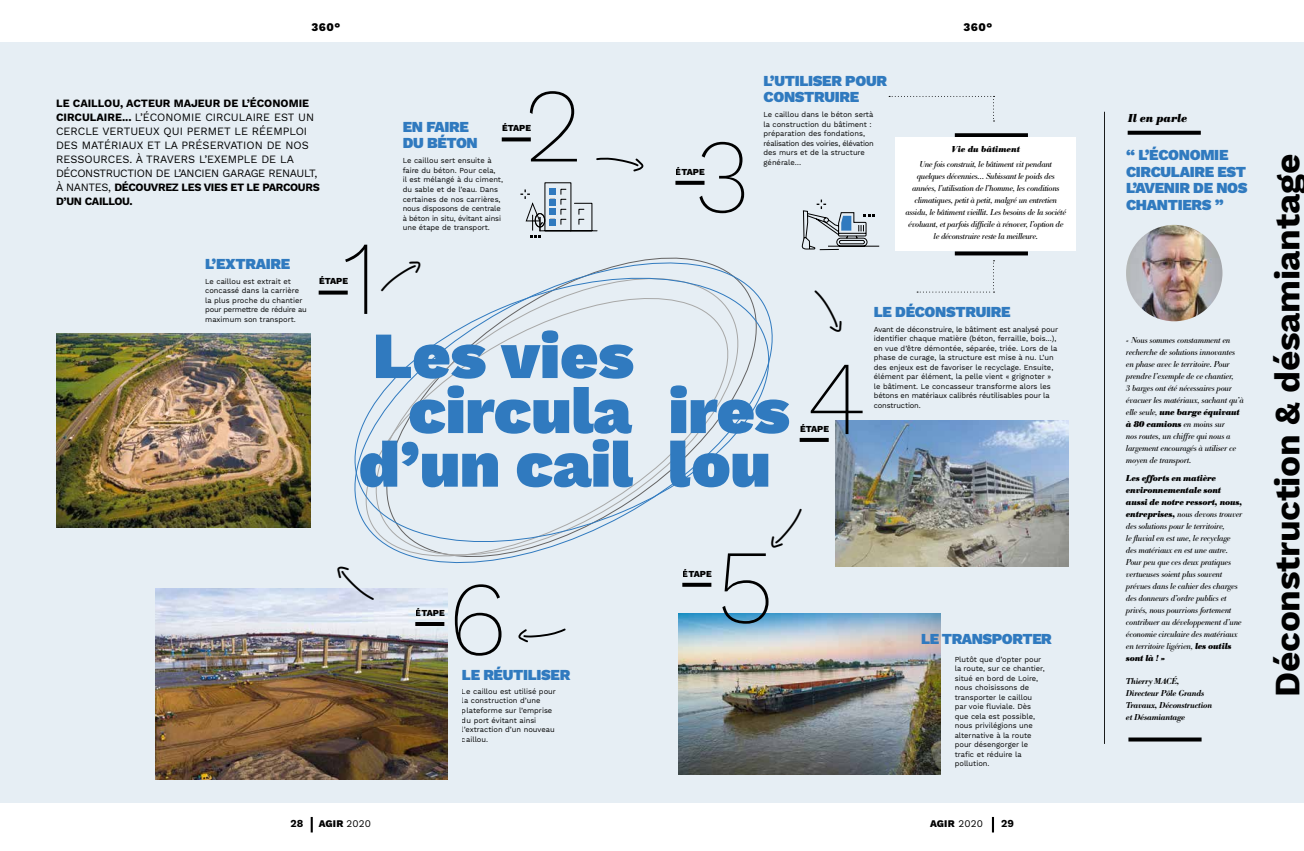
<style>
.page{position:relative;width:1304px;height:851px;background:#fff}
.page>*{position:absolute;margin:0;border:0;box-sizing:border-box;transform-origin:0 0}
.t1{font:200 104.9px "Work Sans";color:#000}
.t2{font:900 65.8px/108.6px "Work Sans";letter-spacing:-.01em;color:#307abf}
.t3{font:700 35px "Work Sans";letter-spacing:-.01em;color:#000}
.t4{font:900 15px/16.5px "Work Sans";letter-spacing:-.02em;color:#307abf}
.t5{font:italic 700 12px "Bodoni Ant T";color:#000}
.t6{font:800 11.5px "Work Sans";letter-spacing:.05em;color:#000}
.t7{font:11px/14px "Work Sans";color:#000}
.t8{font:700 10.5px "Work Sans";color:#000}
.t9{font:800 10px "Work Sans";letter-spacing:.02em;color:#000}
.t10{font:italic 9px/12px "Bodoni Ant T";letter-spacing:-.02em;color:#000}
.t11{font:italic 600 9px/12px "Bodoni Ant T";letter-spacing:-.02em;color:#000}
.t12{font:800 9px "Work Sans";color:#000}
.t13{font:italic 700 9px "Bodoni Ant T";color:#000}
.t14{font:7.5px/9.5px "Work Sans";color:#000}
.s1{font-weight:700}
.s2{font-weight:400}
</style>
<div class="page">
<svg style="left:311px;top:816px;width:2px;height:16px"></svg>
<svg style="left:992px;top:816px;width:2px;height:16px"></svg>
<div style="left:0;top:43px;width:1304px;height:759px;background:#e6eef4"></div>
<img style="left:56px;top:334px;width:255px;height:193px">
<img style="left:156px;top:588px;width:292px;height:191px">
<img style="left:836px;top:420px;width:232px;height:146px">
<img style="left:678px;top:613px;width:262px;height:161px">
<svg style="left:889px;top:96px;width:105px;height:25px"></svg>
<svg style="left:917px;top:260px;width:77px;height:32px"></svg>
<svg style="left:330px;top:261px;width:443px;height:297px"></svg>
<svg style="left:1128px;top:737px;width:74px;height:4px"></svg>
<img style="left:1126px;top:225px;width:96px;height:96px;border-radius:48px">
<svg style="left:800px;top:438px;width:29px;height:4px"></svg>
<svg style="left:502px;top:137px;width:29px;height:4px"></svg>
<svg style="left:319px;top:290px;width:29px;height:4px"></svg>
<svg style="left:675px;top:181px;width:29px;height:4px"></svg>
<svg style="left:682px;top:582px;width:29px;height:4px"></svg>
<hr style="left:415px;top:622px;width:29px;height:4px;background:#000">
<svg style="left:802px;top:199px;width:78px;height:51px"></svg>
<hr style="left:1104px;top:112px;width:1px;height:631px;background:#000">
<svg style="left:955px;top:133px;width:73px;height:4px"></svg>
<svg style="left:955px;top:251px;width:73px;height:4px"></svg>
<div style="left:895px;top:137px;width:181px;height:113px;background:#fff"></div>
<svg style="left:1128px;top:131px;width:73px;height:4px"></svg>
<svg style="left:381px;top:261px;width:41px;height:36px"></svg>
<svg style="left:520px;top:138px;width:78px;height:99px"></svg>
<svg style="left:337px;top:588px;width:37px;height:14px"></svg>
<svg style="left:767px;top:509px;width:6px;height:39px"></svg>
<h3 class="t6" style="left:311px;top:20px;width:31px">360°</h3>
<h3 class="t6" style="left:963px;top:20px;width:31px">360°</h3>
<p class="t7" style="left:56px;top:96px;width:265px"><span class="s1">LE CAILLOU, ACTEUR MAJEUR DE L’ÉCONOMIE CIRCULAIRE...</span> L’ÉCONOMIE CIRCULAIRE EST UN CERCLE VERTUEUX QUI PERMET LE RÉEMPLOI DES MATÉRIAUX ET LA PRÉSERVATION DE NOS RESSOURCES. À TRAVERS L’EXEMPLE DE LA DÉCONSTRUCTION DE L’ANCIEN GARAGE RENAULT, À NANTES, <span class="s1">DÉCOUVREZ LES VIES ET LE PARCOURS D’UN CAILLOU.</span></p>
<h3 class="t4" style="left:205px;top:257px;width:86px">L’EXTRAIRE</h3>
<p class="t14" style="left:205px;top:277px;width:103px">Le caillou est extrait et concassé dans la carrière la plus proche du chantier pour permettre de réduire au maximum son transport.</p>
<h1 class="t1" style="left:342px;top:216px;width:36px">1</h1>
<p class="t12" style="left:319px;top:276px;width:30px">ÉTAPE</p>
<h1 class="t1" style="left:525px;top:64px;width:58px">2</h1>
<h3 class="t4" style="left:403px;top:119px;width:77px">EN FAIRE<br>DU BÉTON</h3>
<p class="t12" style="left:502px;top:123px;width:30px">ÉTAPE</p>
<p class="t14" style="left:403px;top:156px;width:102px">Le caillou sert ensuite à faire du béton. Pour cela,<br>il est mélangé à du ciment, du sable et de l’eau. Dans certaines de nos carrières, nous disposons de centrale à béton in situ, évitant ainsi une étape de transport.</p>
<h1 class="t1" style="left:695px;top:114px;width:57px">3</h1>
<p class="t12" style="left:676px;top:166px;width:30px">ÉTAPE</p>
<h3 class="t4" style="left:763px;top:73px;width:125px">L’UTILISER POUR<br>CONSTRUIRE</h3>
<p class="t14" style="left:763px;top:110px;width:112px">Le caillou dans le béton sertà la construction du bâtiment : préparation des fondations, réalisation des voiries, élévation des murs et de la structure générale…</p>
<p class="t13" style="left:952px;top:144px;width:70px">Vie du bâtiment</p>
<p class="t10" style="left:905px;top:158px;width:162px;text-align:center">Une fois construit, le bâtiment vit pendant quelques décennies… Subissant le poids des années, l’utilisation de l’homme, les conditions climatiques, petit à petit, malgré un entretien assidu, le bâtiment vieillit. Les besoins de la société évoluant, et parfois difficile à rénover, l’option de le déconstruire reste la meilleure.</p>
<h3 class="t4" style="left:874px;top:304px;width:138px">LE DÉCONSTRUIRE</h3>
<h2 class="t2" style="left:359px;top:305px;width:414px">Les vies d’un cail lou</h2>
<h2 class="t2" style="left:408px;top:360px;width:383px">circula ires</h2>
<h1 class="t1" style="left:807px;top:336px;width:60px">4</h1>
<p class="t12" style="left:800px;top:423px;width:30px">ÉTAPE</p>
<p class="t14" style="left:874px;top:325px;width:186px">Avant de déconstruire, le bâtiment est analysé pour identifier chaque matière (béton, ferraille, bois...), en vue d’être démontée, séparée, triée. Lors de la phase de curage, la structure est mise à nu. L’un des enjeux est de favoriser le recyclage. Ensuite, élément par élément, la pelle vient « grignoter » le bâtiment. Le concasseur transforme alors les bétons en matériaux calibrés réutilisables pour la construction.</p>
<p class="t12" style="left:416px;top:607px;width:30px">ÉTAPE</p>
<h1 class="t1" style="left:449px;top:557px;width:60px">6</h1>
<h3 class="t4" style="left:462px;top:667px;width:110px">LE RÉUTILISER</h3>
<p class="t14" style="left:462px;top:687px;width:96px">Le caillou est utilisé pour la construction d’une plateforme sur l’emprise du port évitant ainsi l’extraction d’un nouveau caillou.</p>
<p class="t12" style="left:683px;top:568px;width:30px">ÉTAPE</p>
<h1 class="t1" style="left:717px;top:525px;width:59px">5</h1>
<h3 class="t4" style="left:921px;top:631px;width:132px">LE TRANSPORTER</h3>
<p class="t14" style="left:955px;top:654px;width:91px">Plutôt que d’opter pour la route, sur ce chantier, situé en bord de Loire, nous choisissons de transporter le caillou par voie fluviale. Dès que cela est possible, nous privilégions une alternative à la route pour désengorger le trafic et réduire la pollution.</p>
<h3 class="t8" style="left:290px;top:817px;width:14px">28</h3>
<h3 class="t9" style="left:319px;top:817px;width:54px">AGIR <span class="s2">2020</span></h3>
<h3 class="t9" style="left:930px;top:817px;width:54px">AGIR <span class="s2">2020</span></h3>
<h3 class="t8" style="left:1001px;top:817px;width:14px">29</h3>
<h3 class="t5" style="left:1128px;top:111px;width:61px">Il en parle</h3>
<h3 class="t4" style="left:1126px;top:148px;width:123px">“ L’ÉCONOMIE<br>CIRCULAIRE EST<br>L’AVENIR DE NOS<br>CHANTIERS ”</h3>
<p class="t10" style="left:1126px;top:334px;width:119px">« Nous sommes constamment en recherche de solutions innovantes en phase avec le territoire. Pour prendre l’exemple de ce chantier,<br>3 barges ont été nécessaires pour évacuer les matériaux, sachant qu’à elle seule, <span class="s1">une barge équivaut à 80 camions</span> en moins sur<br>nos routes, un chiffre qui nous a largement encouragés à utiliser ce moyen de transport.</p>
<p class="t10" style="left:1126px;top:472px;width:118px"><span class="s1">Les efforts en matière environnementale sont aussi de notre ressort, nous, entreprises,</span> nous devons trouver des solutions pour le territoire,<br>le fluvial en est une, le recyclage des matériaux en est une autre.<br>Pour peu que ces deux pratiques vertueuses soient plus souvent prévues dans le cahier des charges des donneurs d’ordre publics et privés, nous pourrions fortement contribuer au développement d’une économie circulaire des matériaux en territoire ligérien, <span class="s1">les outils sont là ! »</span></p>
<p class="t11" style="left:1126px;top:675px;width:88px">Thierry MACÉ,<br>Directeur Pôle Grands<br>Travaux, Déconstruction et Désamiantage</p>
<h3 class="t3" style="left:1267px;top:696px;width:544px;rotate:-90deg">Déconstruction &amp; désamiantage</h3>
</div>
